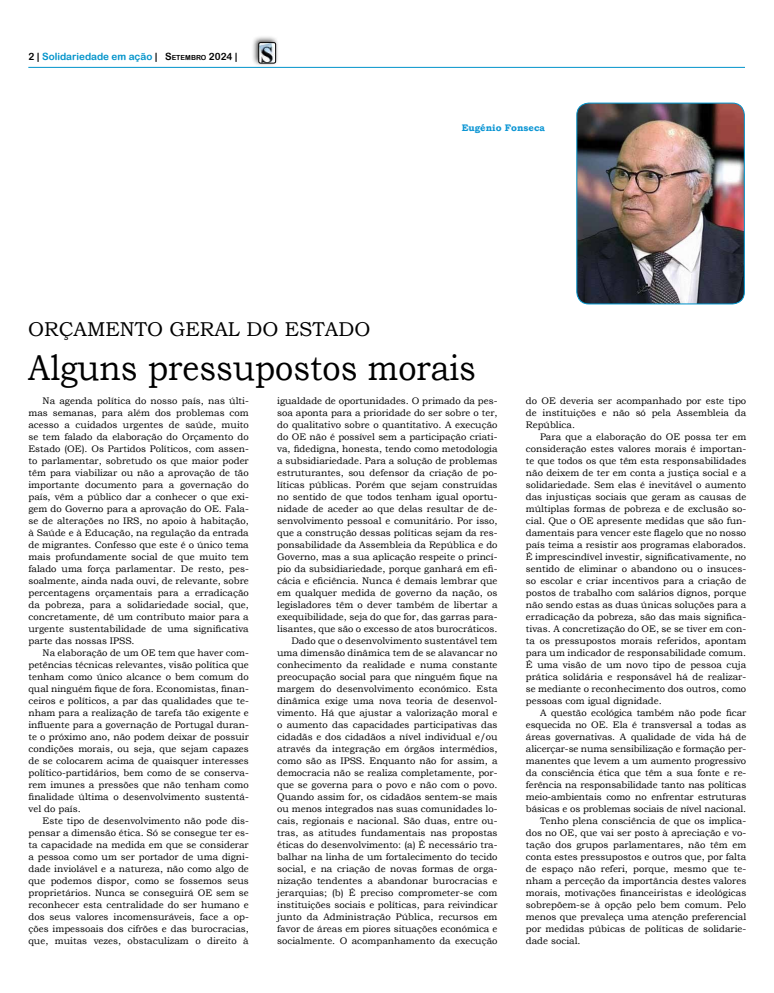
<style>
.page{position:relative;width:774px;height:993px;background:#fff}
.page>*{position:absolute;margin:0;border:0;box-sizing:border-box;transform-origin:0 0}
.t1{font:36px "Bookman Old Style";color:#000;scale:.9 1}
.t2{font:20px "Bookman Old Style";color:#000}
.t3{font:10px "Arial Rounded MT Bold";color:#0093ca}
.t4{font:9.5px/12px "Bookman Old Style";color:#000;text-align:justify}
.t5{font:700 9.5px "Bookman Old Style";color:#0d96d4}
.s1{color:#000}
.s2{font-size:7px;color:#000}
</style>
<div class="page">
<div style="left:251px;top:35px;width:28px;height:31px;background:#000;opacity:.75"></div>
<img style="left:259px;top:43px;width:17px;height:20px">
<div style="left:259px;top:43px;width:17px;height:20px;border:1px solid #000;border-radius:2px"></div>
<hr style="left:28px;top:67px;width:717px;height:1px;background:#0093ca">
<img style="left:577px;top:103px;width:167px;height:201px">
<div style="left:576px;top:103px;width:169px;height:201px;border:1px solid #0093ca;border-radius:12px"></div>
<p class="t3" style="left:28px;top:51px;width:211px"><span class="s1">2 |</span> Solidariedade em ação <span class="s1">| S</span><span class="s2">ETEMBRO</span> <span class="s1">2024</span> <span class="s1">|</span></p>
<p class="t5" style="left:462px;top:120px;width:85px">Eugénio Fonseca</p>
<h2 class="t2" style="left:28px;top:316px;width:32px">Orçamento</h2>
<h2 class="t2" style="left:170px;top:316px;width:31px">Geral</h2>
<h2 class="t2" style="left:246px;top:316px;width:68px">do Estado</h2>
<h1 class="t1" style="left:28px;top:344px;width:499px">Alguns pressupostos morais</h1>
<p class="t4" style="left:28px;top:394px;width:222px;text-indent:14px">Na agenda política do nosso país, nas últi&shy;mas semanas, para além dos problemas com acesso a cuidados urgentes de saúde, muito se tem falado da elaboração do Orçamento do Estado (OE). Os Partidos Políticos, com assen&shy;to parlamentar, sobretudo os que maior poder têm para viabilizar ou não a aprovação de tão importante documento para a governação do país, vêm a público dar a conhecer o que exi&shy;gem do Governo para a aprovação do OE. Fala&shy;se de alterações no IRS, no apoio à habitação, à Saúde e à Educação, na regulação da entrada de migrantes. Confesso que este é o único tema mais profundamente social de que muito tem falado uma força parlamentar. De resto, pes&shy;soalmente, ainda nada ouvi, de relevante, sobre percentagens orçamentais para a erradicação da pobreza, para a solidariedade social, que, concretamente, dê um contributo maior para a urgente sustentabilidade de uma significativa parte das nossas IPSS.</p>
<p class="t4" style="left:28px;top:646px;width:222px;text-indent:14px">Na elaboração de um OE tem que haver com&shy;petências técnicas relevantes, visão política que tenham como único alcance o bem comum do qual ninguém fique de fora. Economistas, finan&shy;ceiros e políticos, a par das qualidades que te&shy;nham para a realização de tarefa tão exigente e influente para a governação de Portugal duran&shy;te o próximo ano, não podem deixar de possuir condições morais, ou seja, que sejam capazes de se colocarem acima de quaisquer interesses político-partidários, bem como de se conserva&shy;rem imunes a pressões que não tenham como finalidade última o desenvolvimento sustentá&shy;vel do país.</p>
<p class="t4" style="left:28px;top:814px;width:222px;text-indent:14px">Este tipo de desenvolvimento não pode dis&shy;pensar a dimensão ética. Só se consegue ter es&shy;ta capacidade na medida em que se considerar a pessoa como um ser portador de uma digni&shy;dade inviolável e a natureza, não como algo de que podemos dispor, como se fossemos seus proprietários. Nunca se conseguirá OE sem se reconhecer esta centralidade do ser humano e dos seus valores incomensuráveis, face a op&shy;ções impessoais dos cifrões e das burocracias, que, muitas vezes, obstaculizam o direito à</p>
<p class="t4" style="left:277px;top:394px;width:222px;text-align:right">igualdade de oportunidades. O primado da pes&shy;soa aponta para a prioridade do ser sobre o ter, do qualitativo sobre o quantitativo. A execução do OE não é possível sem a participação criati&shy;va, fidedigna, honesta, tendo como metodologia a subsidiariedade. Para a solução de problemas estruturantes, sou defensor da criação de po&shy;líticas públicas. Porém que sejam construídas no sentido de que todos tenham igual oportu&shy;nidade de aceder ao que delas resultar de de&shy;senvolvimento pessoal e comunitário. Por isso, que a construção dessas políticas sejam da res&shy;ponsabilidade da Assembleia da República e do Governo, mas a sua aplicação respeite o princí&shy;pio da subsidiariedade, porque ganhará em efi&shy;cácia e eficiência. Nunca é demais lembrar que em qualquer medida de governo da nação, os legisladores têm o dever também de libertar a exequibilidade, seja do que for, das garras para&shy;lisantes, que são o excesso de atos burocráticos.<br>Dado que o desenvolvimento sustentável tem uma dimensão dinâmica tem de se alavancar no conhecimento da realidade e numa constante preocupação social para que ninguém fique na margem do desenvolvimento económico. Esta dinâmica exige uma nova teoria de desenvol&shy;vimento. Há que ajustar a valorização moral e o aumento das capacidades participativas das cidadãs e dos cidadãos a nível individual e/ou através da integração em órgãos intermédios, como são as IPSS. Enquanto não for assim, a democracia não se realiza completamente, por&shy;que se governa para o povo e não com o povo.<br>Quando assim for, os cidadãos sentem-se mais ou menos integrados nas suas comunidades lo&shy;cais, regionais e nacional. São duas, entre ou&shy;tras, as atitudes fundamentais nas propostas éticas do desenvolvimento: (a) É necessário tra&shy;balhar na linha de um fortalecimento do tecido social, e na criação de novas formas de orga&shy;nização tendentes a abandonar burocracias e jerarquias; (b) É preciso comprometer-se com instituições sociais e políticas, para reivindicar junto da Administração Pública, recursos em favor de áreas em piores situações económica e socialmente. O acompanhamento da execução</p>
<p class="t4" style="left:526px;top:394px;width:222px">do OE deveria ser acompanhado por este tipo de instituições e não só pela Assembleia da República.</p>
<p class="t4" style="left:526px;top:430px;width:222px;text-indent:14px">Para que a elaboração do OE possa ter em consideração estes valores morais é importan&shy;te que todos os que têm esta responsabilidades não deixem de ter em conta a justiça social e a solidariedade. Sem elas é inevitável o aumento das injustiças sociais que geram as causas de múltiplas formas de pobreza e de exclusão so&shy;cial. Que o OE apresente medidas que são fun&shy;damentais para vencer este flagelo que no nosso país teima a resistir aos programas elaborados.<br>É imprescindível investir, significativamente, no sentido de eliminar o abandono ou o insuces&shy;so escolar e criar incentivos para a criação de postos de trabalho com salários dignos, porque não sendo estas as duas únicas soluções para a erradicação da pobreza, são das mais significa&shy;tivas. A concretização do OE, se se tiver em con&shy;ta os pressupostos morais referidos, apontam para um indicador de responsabilidade comum.<br>É uma visão de um novo tipo de pessoa cuja prática solidária e responsável há de realizar&shy;se mediante o reconhecimento dos outros, como pessoas com igual dignidade.</p>
<p class="t4" style="left:540px;top:706px;width:208px">A questão ecológica também não pode ficar</p>
<p class="t4" style="left:526px;top:718px;width:222px">esquecida no OE. Ela é transversal a todas as</p>
<p class="t4" style="left:526px;top:730px;width:222px">áreas governativas. A qualidade de vida há de</p>
<p class="t4" style="left:526px;top:742px;width:222px">alicerçar-se numa sensibilização e formação per-</p>
<p class="t4" style="left:526px;top:754px;width:222px">manentes que levem a um aumento progressivo</p>
<p class="t4" style="left:526px;top:766px;width:222px">da consciência ética que têm a sua fonte e re-</p>
<p class="t4" style="left:526px;top:778px;width:222px">ferência na responsabilidade tanto nas políticas</p>
<p class="t4" style="left:526px;top:790px;width:222px">meio-ambientais como no enfrentar estruturas</p>
<p class="t4" style="left:526px;top:802px;width:222px">básicas e os problemas sociais de nível nacional.</p>
<p class="t4" style="left:540px;top:814px;width:208px">Tenho plena consciência de que os implica-</p>
<p class="t4" style="left:526px;top:826px;width:222px">dos no OE, que vai ser posto à apreciação e vo-</p>
<p class="t4" style="left:526px;top:838px;width:222px">tação dos grupos parlamentares, não têm em</p>
<p class="t4" style="left:526px;top:850px;width:222px">conta estes pressupostos e outros que, por falta</p>
<p class="t4" style="left:526px;top:862px;width:222px">de espaço não referi, porque, mesmo que te-</p>
<p class="t4" style="left:526px;top:874px;width:222px">nham a perceção da importância destes valores</p>
<p class="t4" style="left:526px;top:886px;width:222px">morais, motivações financeiristas e ideológicas</p>
<p class="t4" style="left:526px;top:898px;width:222px">sobrepõem-se à opção pelo bem comum. Pelo</p>
<p class="t4" style="left:526px;top:910px;width:222px">menos que prevaleça uma atenção preferencial</p>
<p class="t4" style="left:526px;top:922px;width:222px">por medidas púbicas de políticas de solidarie-</p>
<p class="t4" style="left:526px;top:934px;width:56px">dade social.</p>
</div>
